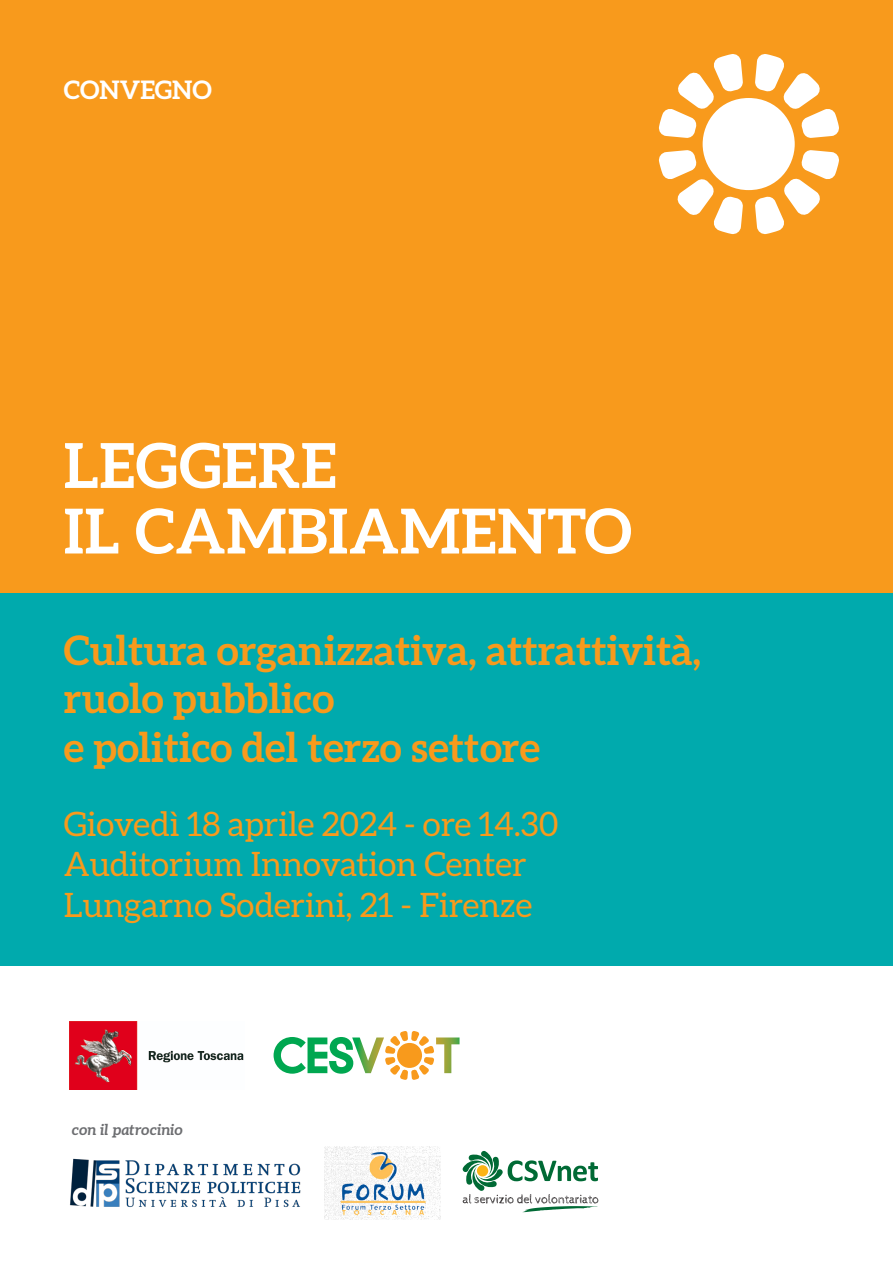
<style>
.page{position:relative;width:893px;height:1263px;background:#fff}
.page>*{position:absolute;margin:0;border:0;box-sizing:border-box;transform-origin:0 0}
.t1{font:700 61.95px/65.6px "Aleo";letter-spacing:.01em;color:#fff}
.t2{font:700 40.8px/48.9px "Aleo";color:#f89a1c}
.t3{font:33.6px/40.8px "Aleo";color:#f89a1c}
.t4{font:700 25.5px "Aleo";color:#fff}
.t5{font:italic 700 15px "Aleo";color:#6c6d70}
</style>
<div class="page">
<div style="left:0;top:0;width:893px;height:829px;background:#f89a1c"></div>
<div style="left:0;top:593px;width:893px;height:372px;background:#00aaad"></div>
<div style="left:703px;top:98px;width:92px;height:92px;background:#fff;border-radius:50%"></div>
<svg style="left:658px;top:150px;width:85px;height:85px"></svg>
<svg style="left:755px;top:54px;width:84px;height:84px"></svg>
<svg style="left:658px;top:54px;width:85px;height:84px"></svg>
<svg style="left:755px;top:150px;width:84px;height:84px"></svg>
<svg style="left:274px;top:1031px;width:186px;height:49px"></svg>
<img style="left:69px;top:1021px;width:175px;height:68px">
<img style="left:325px;top:1147px;width:116px;height:73px">
<img style="left:70px;top:1158px;width:231px;height:50px">
<svg style="left:463px;top:1151px;width:135px;height:61px"></svg>
<p class="t4" style="left:64px;top:75px;width:150px">CONVEGNO</p>
<h1 class="t1" style="left:64px;top:432px;width:570px">LEGGERE<br>IL CAMBIAMENTO</h1>
<p class="t2" style="left:64px;top:625px;width:638px">Cultura organizzativa, attrattività, ruolo pubblico<br>e politico del terzo settore</p>
<p class="t3" style="left:64px;top:803px;width:496px">Giovedì 18 aprile 2024 - ore 14.30<br>Auditorium Innovation Center<br>Lungarno Soderini, 21 - Firenze</p>
<p class="t5" style="left:72px;top:1121px;width:113px">con il patrocinio</p>
</div>
